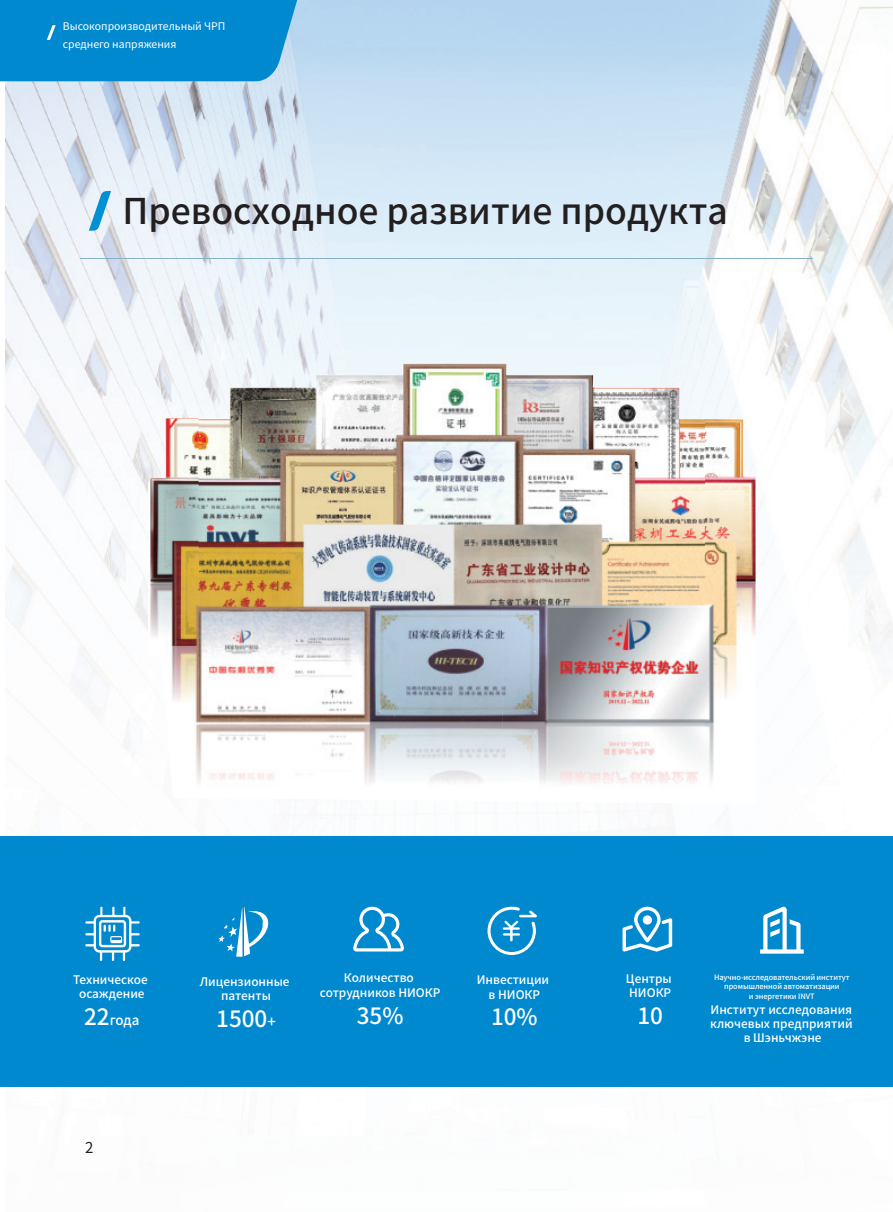
<style>
.page{position:relative;width:893px;height:1212px;background:#fff}
.page>*{position:absolute;margin:0;border:0;box-sizing:border-box;transform-origin:0 0}
.t1{font:500 35.55px "Source Han Sans CN";color:#231f20}
.t2{font:500 22.5px "Source Han Sans CN";color:#fff}
.t3{font:15px "Source Han Sans CN";color:#231f20}
.t4{font:500 13.35px "Source Han Sans CN";color:#fff}
.t5{font:500 11.85px/14.2px "Source Han Sans CN";color:#fff;text-align:center}
.t6{font:10.5px/18px "Source Han Sans CN";color:#fff}
.t7{font:500 7.35px/8.9px "Source Han Sans CN";letter-spacing:-.01em;color:#fff;text-align:center}
.s1{font-size:22.5px}
.s2{font-size:14.85px}
</style>
<div class="page">
<img style="left:5px;top:0;width:888px;height:387px">
<img style="left:5px;top:387px;width:156px;height:700px">
<img style="left:161px;top:387px;width:37px;height:31px">
<img style="left:705px;top:387px;width:182px;height:49px">
<img style="left:737px;top:436px;width:156px;height:651px">
<hr style="left:81px;top:258px;width:732px;height:1px;background:#87b2c6">
<svg style="left:89px;top:191px;width:22px;height:40px"></svg>
<div style="left:0;top:836px;width:893px;height:250px;background:#0089cf"></div>
<svg style="left:85px;top:907px;width:55px;height:54px"></svg>
<svg style="left:219px;top:906px;width:50px;height:51px"></svg>
<svg style="left:760px;top:906px;width:44px;height:47px"></svg>
<svg style="left:353px;top:906px;width:51px;height:45px"></svg>
<svg style="left:622px;top:907px;width:50px;height:44px"></svg>
<div style="left:643px;top:915px;width:9px;height:9px;background:#fff;border-radius:50%"></div>
<svg style="left:487px;top:907px;width:50px;height:48px"></svg>
<img style="left:198px;top:364px;width:507px;height:244px">
<img style="left:148px;top:418px;width:51px;height:380px">
<img style="left:705px;top:419px;width:50px;height:385px">
<img style="left:198px;top:608px;width:304px;height:190px">
<img style="left:502px;top:608px;width:203px;height:176px">
<div style="left:0;top:0;width:301px;height:81px;background:#0089cf"></div>
<p class="t6" style="left:63px;top:18px;width:164px">Высокопроизводительный ЧРП среднего напряжения</p>
<h1 class="t1" style="left:123px;top:191px;width:607px">Превосходное развитие продукта</h1>
<p class="t5" style="left:73px;top:973px;width:76px">Техническое осаждение</p>
<p class="t4" style="left:84px;top:1013px;width:57px"><span class="s1">22</span>года</p>
<p class="t3" style="left:85px;top:1139px;width:10px">2</p>
<p class="t5" style="left:200px;top:974px;width:91px">Лицензионные патенты</p>
<h2 class="t2" style="left:216px;top:1006px;width:61px">1500<span class="s2">+</span></h2>
<p class="t5" style="left:320px;top:971px;width:122px">Количество сотрудников НИОКР</p>
<h2 class="t2" style="left:357px;top:1002px;width:48px">35%</h2>
<p class="t5" style="left:477px;top:973px;width:74px">Инвестиции в НИОКР</p>
<h2 class="t2" style="left:491px;top:1004px;width:48px">10%</h2>
<p class="t5" style="left:626px;top:972px;width:47px;text-align:left">Центры<br>НИОКР</p>
<h2 class="t2" style="left:637px;top:1003px;width:27px">10</h2>
<p class="t7" style="left:714px;top:973px;width:137px">Научно-исследовательский институт промышленной автоматизации</p>
<p class="t7" style="left:749px;top:992px;width:67px">и энергетики INVT</p>
<p class="t5" style="left:710px;top:1002px;width:144px">Институт исследования ключевых предприятий в Шэньчжэне</p>
</div>
